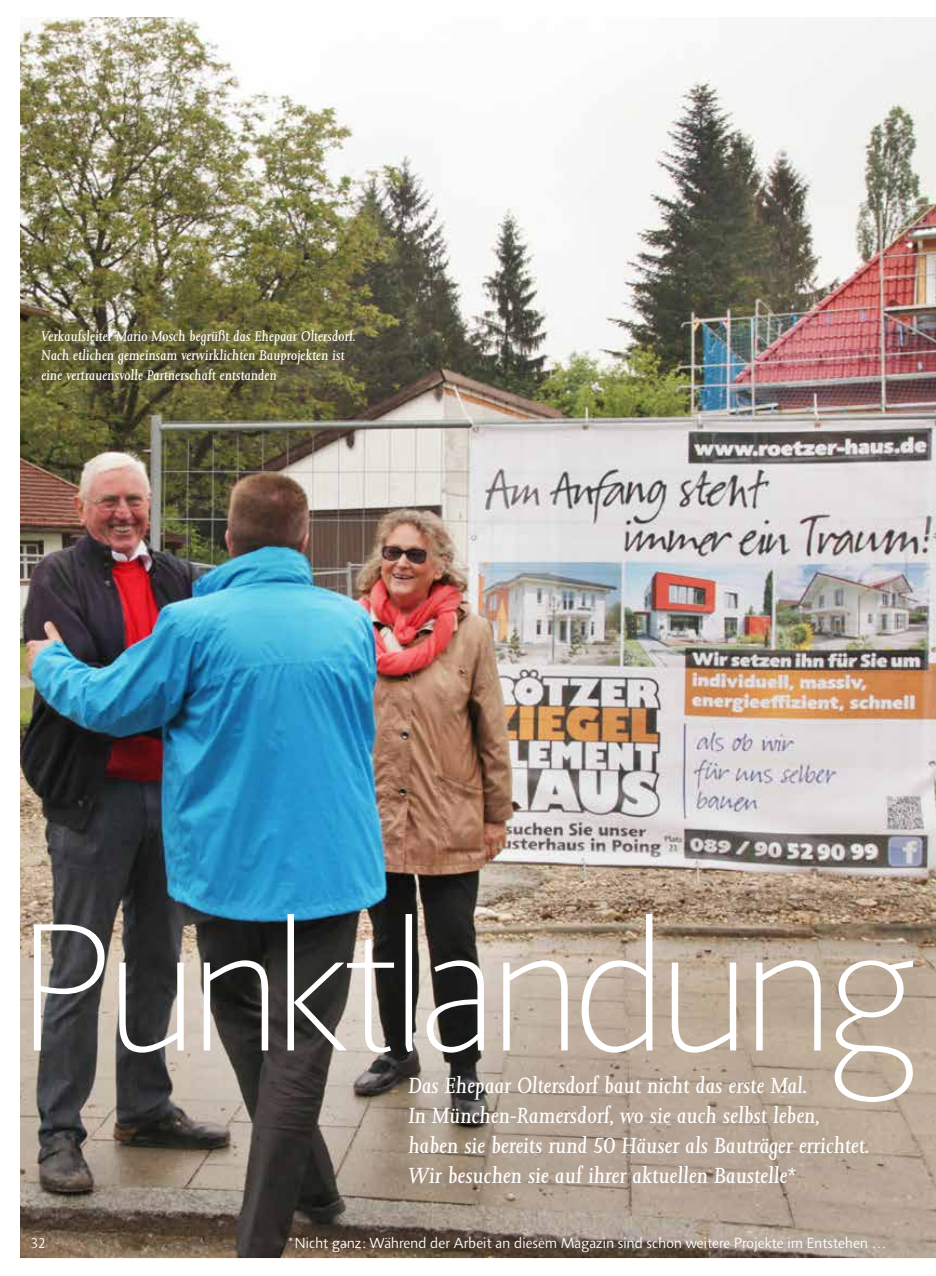
<style>
.page{position:relative;width:936px;height:1276px;background:#fff}
.page>*{position:absolute;margin:0;border:0;box-sizing:border-box;transform-origin:0 0}
.t1{font:100 185.25px "Agilita LT Pro";letter-spacing:-.015em;color:#fff}
.t2{font:italic 21px/30px "Jessica Serial";color:#fff}
.t3{font:300 15px "Agilita LT Pro";color:#fff}
.t4{font:italic 13.5px/19.5px "Jessica Serial";color:#fff}
</style>
<div class="page">
<img style="left:20px;top:18px;width:915px;height:1239px">
<p class="t4" style="left:41px;top:327px;width:315px">Verkaufsleiter Mario Mosch begrüßt das Ehepaar Oltersdorf.<br>Nach etlichen gemeinsam verwirklichten Bauprojekten ist eine vertrauensvolle Partnerschaft entstanden</p>
<h1 class="t1" style="left:20px;top:861px;width:896px">Punktlandung</h1>
<p class="t2" style="left:409px;top:1071px;width:462px">Das Ehepaar Oltersdorf baut nicht das erste Mal.<br>In München-Ramersdorf, wo sie auch selbst leben, haben sie bereits rund 50 Häuser als Bauträger errichtet.<br>Wir besuchen sie auf ihrer aktuellen Baustelle*</p>
<p class="t3" style="left:31px;top:1232px;width:16px">32</p>
<p class="t3" style="left:287px;top:1232px;width:601px">*Nicht ganz: Während der Arbeit an diesem Magazin sind schon weitere Projekte im Entstehen …</p>
</div>
